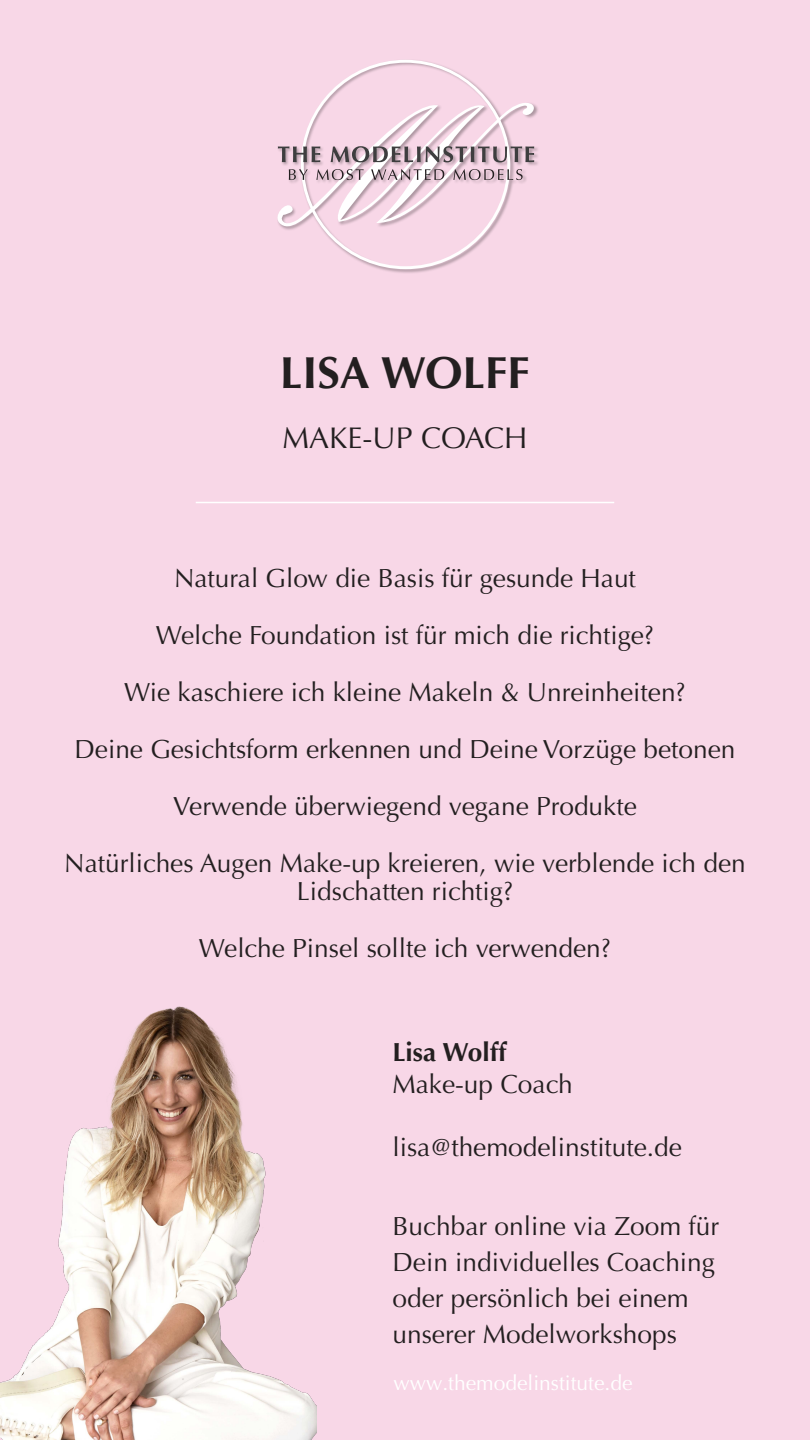
<style>
.page{position:relative;width:810px;height:1440px;background:#f8d7e7}
.page>*{position:absolute;margin:0;border:0;box-sizing:border-box;transform-origin:0 0}
.t1{font:700 45px "Optima";color:#231f20}
.t2{font:30px "Optima";color:#231f20}
.t3{font:26.25px/36px "Optima";color:#231f20}
.t4{font:700 26.25px "Optima";color:#231f20}
.t5{font:21px "Optima";color:#fff}
</style>
<div class="page">
<div style="left:277px;top:59px;width:262px;height:215px;background:#231f20;opacity:.35"></div>
<svg style="left:277px;top:97px;width:262px;height:134px"></svg>
<hr style="left:196px;top:502px;width:418px;height:1px;background:#fff">
<img style="left:0;top:1006px;width:316px;height:434px">
<p class="t1" style="left:280px;top:346px;width:252px">LISA WOLFF</p>
<p class="t2" style="left:283px;top:421px;width:246px">MAKE-UP COACH</p>
<p class="t3" style="left:174px;top:560px;width:463px">Natural Glow die Basis für gesunde Haut</p>
<p class="t3" style="left:156px;top:617px;width:500px">Welche Foundation ist für mich die richtige?</p>
<p class="t3" style="left:124px;top:674px;width:563px">Wie kaschiere ich kleine Makeln &amp; Unreinheiten?</p>
<p class="t3" style="left:75px;top:731px;width:662px">Deine Gesichtsform erkennen und Deine Vorzüge betonen</p>
<p class="t3" style="left:173px;top:788px;width:465px">Verwende überwiegend vegane Produkte</p>
<p class="t3" style="left:64px;top:849px;width:683px;line-height:28.5px;text-align:center">Natürliches Augen Make-up kreieren, wie verblende ich den<br>Lidschatten richtig?</p>
<p class="t3" style="left:199px;top:931px;width:414px">Welche Pinsel sollte ich verwenden?</p>
<p class="t4" style="left:393px;top:1037px;width:115px">Lisa Wolff</p>
<p class="t3" style="left:393px;top:1066px;width:182px">Make-up Coach</p>
<p class="t3" style="left:393px;top:1129px;width:291px">lisa@themodelinstitute.de</p>
<p class="t3" style="left:393px;top:1208px;width:328px">Buchbar online via Zoom für<br>Dein individuelles Coaching oder persönlich bei einem unserer Modelworkshops</p>
<p class="t5" style="left:393px;top:1370px;width:241px">www.themodelinstitute.de</p>
</div>
